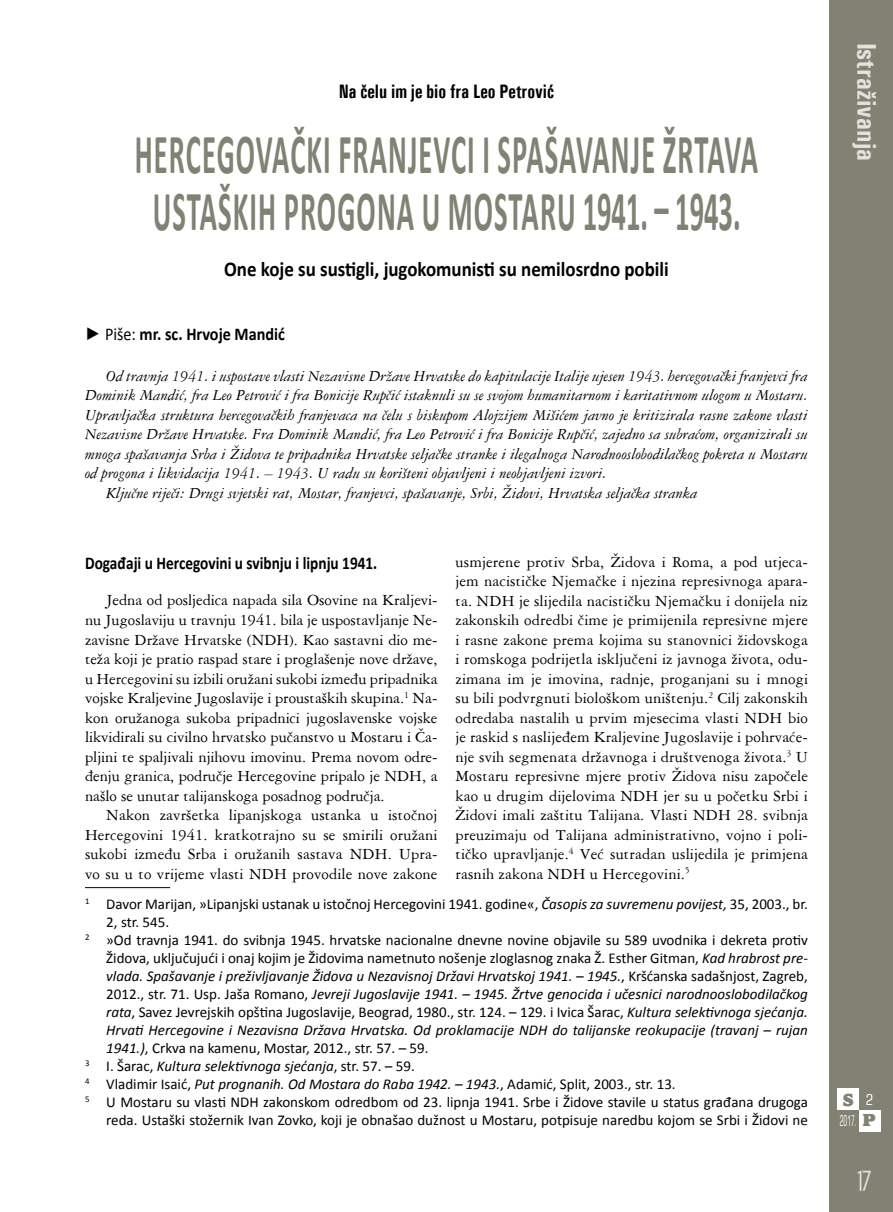
<style>
.page{position:relative;width:893px;height:1212px;background:#fff}
.page>*{position:absolute;margin:0;border:0;box-sizing:border-box;transform-origin:0 0}
.t1{font:700 57px/57px "Calibri";letter-spacing:.04em;color:#818174;text-align:center;scale:.5 1}
.t2{font:700 condensed 27px "Univers";color:#e3e2dd}
.t3{font:27px "Andes";color:#e3e2dd}
.t4{font:700 21px "Calibri";color:#000;scale:.9 1}
.t5{font:700 condensed 19.5px "Univers";color:#000;scale:.9 1}
.t6{font:700 18px "Calibri";color:#000;scale:.85 1}
.t7{font:700 18px "Calibri";color:#000;scale:.9 1}
.t8{font:800 18px "Alfredo";color:#818174}
.t9{font:16.5px/19.5px "American Garamond BT";letter-spacing:.01em;color:#000;text-align:justify}
.t10{font:italic 16.5px "American Garamond BT";color:#000}
.t11{font:15px "Calibri";color:#000}
.t12{font:italic 15px "Calibri";color:#000}
.t13{font:condensed 15px "Square 721 BT";color:#fff;scale:.5 1}
.t14{font:condensed 15px "Square 721 BT";color:#fff}
.s1{font-family:"Times New Roman";font-weight:400}
.s2{font-weight:400}
.s3{font-style:normal}
.s4{font-style:italic}
.s5{font-family:"Alfredo";font-weight:800;font-stretch:normal;font-size:18px;color:#818174}
</style>
<div class="page">
<div style="left:829px;top:0;width:64px;height:1212px;background:#818174"></div>
<div style="left:838px;top:1089px;width:21px;height:21px;background:#fff"></div>
<div style="left:859px;top:1110px;width:21px;height:21px;background:#fff"></div>
<hr style="left:85px;top:887px;width:85px;height:1px;background:#000">
<p class="t5" style="left:339px;top:80px;width:241px">Na čelu im je bio fra Leo Petrović</p>
<h1 class="t1" style="left:135px;top:123px;width:1248px">HERCEGOVAČKI FRANJEVCI I SPAŠAVANJE ŽRTAVA<br>USTAŠKIH PROGONA U MOSTARU 1941. – 1943.</h1>
<p class="t4" style="left:224px;top:254px;width:496px">One koje su sustigli, jugokomunisti su nemilosrdno pobili</p>
<p class="t7" style="left:85px;top:321px;width:224px"><span class="s1">►</span> <span class="s2">Piše:</span> mr. sc. Hrvoje Mandić</p>
<p class="t10" style="left:106px;top:366px;width:703px">Od travnja 1941. i uspostave vlasti Nezavisne Države Hrvatske do kapitulacije Italije ujesen 1943. hercegovački franjevci fra</p>
<p class="t10" style="left:85px;top:385px;width:724px">Dominik Mandić, fra Leo Petrović i fra Bonicije Rupčić istaknuli su se svojom humanitarnom i karitativnom ulogom u Mostaru.</p>
<p class="t10" style="left:85px;top:405px;width:724px">Upravljačka struktura hercegovačkih franjevaca na čelu s biskupom Alojzijem Mišićem javno je kritizirala rasne zakone vlasti</p>
<p class="t10" style="left:85px;top:424px;width:724px">Nezavisne Države Hrvatske. Fra Dominik Mandić, fra Leo Petrović i fra Bonicije Rupčić, zajedno sa subraćom, organizirali su</p>
<p class="t10" style="left:85px;top:444px;width:724px">mnoga spašavanja Srba i Židova te pripadnika Hrvatske seljačke stranke i ilegalnoga Narodnooslobodilačkog pokreta u Mostaru</p>
<p class="t10" style="left:85px;top:463px;width:523px">od progona i likvidacija 1941. <span class="s3">–</span> 1943. U radu su korišteni objavljeni i neobjavljeni izvori.</p>
<p class="t10" style="left:106px;top:483px;width:593px">Ključne riječi: Drugi svjetski rat, Mostar, franjevci, spašavanje, Srbi, Židovi, Hrvatska seljačka stranka</p>
<p class="t6" style="left:85px;top:550px;width:345px">Događaji u Hercegovini u svibnju i lipnju 1941.</p>
<p class="t9" style="left:85px;top:590px;width:354px;text-indent:21px">Jedna od posljedica napada sila Osovine na Kraljevi&shy;nu Jugoslaviju u travnju 1941. bila je uspostavljanje Ne&shy;zavisne Države Hrvatske (NDH). Kao sastavni dio me&shy;teža koji je pratio raspad stare i proglašenje nove države, u Hercegovini su izbili oružani sukobi između pripadnika vojske Kraljevine Jugoslavije i proustaških skupina.<sup>1</sup> Na&shy;kon oružanoga sukoba pripadnici jugoslavenske vojske likvidirali su civilno hrvatsko pučanstvo u Mostaru i Ča&shy;pljini te spaljivali njihovu imovinu. Prema novom odre&shy;đenju granica, područje Hercegovine pripalo je NDH, a našlo se unutar talijanskoga posadnog područja.</p>
<p class="t9" style="left:85px;top:805px;width:354px;text-indent:21px">Nakon završetka lipanjskoga ustanka u istočnoj Hercegovini 1941. kratkotrajno su se smirili oružani sukobi između Srba i oružanih sastava NDH. Upra&shy;vo su u to vrijeme vlasti NDH provodile nove zakone</p>
<p class="t9" style="left:455px;top:551px;width:354px">usmjerene protiv Srba, Židova i Roma, a pod utjeca&shy;jem nacističke Njemačke i njezina represivnoga apara&shy;ta. NDH je slijedila nacističku Njemačku i donijela niz zakonskih odredbi čime je primijenila represivne mjere i rasne zakone prema kojima su stanovnici židovskoga i romskoga podrijetla isključeni iz javnoga života, odu&shy;zimana im je imovina, radnje, proganjani su i mnogi su bili podvrgnuti biološkom uništenju.<sup>2</sup> Cilj zakonskih odredaba nastalih u prvim mjesecima vlasti NDH bio je raskid s naslijeđem Kraljevine Jugoslavije i pohrvaće&shy;nje svih segmenata državnoga i društvenoga života.<sup>3</sup> U Mostaru represivne mjere protiv Židova nisu započele kao u drugim dijelovima NDH jer su u početku Srbi i Židovi imali zaštitu Talijana. Vlasti NDH 28. svibnja preuzimaju od Talijana administrativno, vojno i poli&shy;tičko upravljanje.<sup>4</sup> Već sutradan uslijedila je primjena rasnih zakona NDH u Hercegovini.<sup>5</sup></p>
<p class="t11" style="left:85px;top:895px;width:724px"><sup>1</sup> Davor Marijan, »Lipanjski ustanak u istočnoj Hercegovini 1941. godine«, <span class="s4">Časopis za suvremenu povijest,</span> 35, 2003., br.</p>
<p class="t11" style="left:106px;top:913px;width:64px">2, str. 545.</p>
<p class="t11" style="left:85px;top:931px;width:724px"><sup>2</sup> »Od travnja 1941. do svibnja 1945. hrvatske nacionalne dnevne novine objavile su 589 uvodnika i dekreta protiv</p>
<p class="t11" style="left:106px;top:949px;width:703px">Židova, uključujući i onaj kojim je Židovima nametnuto nošenje zloglasnog znaka Ž. Esther Gitman, <span class="s4">Kad hrabrost pre-</span></p>
<p class="t12" style="left:106px;top:967px;width:703px">vlada. Spašavanje i preživljavanje Židova u Nezavisnoj Državi Hrvatskoj 1941. – 1945.<span class="s3">, Kršćanska sadašnjost, Zagreb,</span></p>
<p class="t12" style="left:106px;top:985px;width:703px"><span class="s3">2012., str. 71. Usp. Jaša Romano,</span> Jevreji Jugoslavije 1941. – 1945. Žrtve genocida i učesnici narodnooslobodilačkog</p>
<p class="t11" style="left:106px;top:1003px;width:703px"><span class="s4">rata</span>, Savez Jevrejskih opština Jugoslavije, Beograd, 1980., str. 124. – 129. i Ivica Šarac, <span class="s4">Kultura selektivnoga sjećanja.</span></p>
<p class="t12" style="left:106px;top:1021px;width:703px">Hrvati Hercegovine i Nezavisna Država Hrvatska. Od proklamacije NDH do talijanske reokupacije (travanj – rujan</p>
<p class="t11" style="left:106px;top:1039px;width:324px"><span class="s4">1941.)</span>, Crkva na kamenu, Mostar, 2012., str. 57. – 59.</p>
<p class="t12" style="left:85px;top:1057px;width:331px"><sup>3</sup> <span class="s3">I. Šarac,</span> Kultura selektivnoga sjećanja<span class="s3">, str. 57.</span> – <span class="s3">59.</span></p>
<p class="t11" style="left:85px;top:1075px;width:592px"><sup>4</sup> Vladimir Isaić, <span class="s4">Put prognanih. Od Mostara do Raba 1942. – 1943.</span>, Adamić, Split, 2003., str. 13.</p>
<p class="t11" style="left:85px;top:1093px;width:724px"><sup>5</sup> U Mostaru su vlasti NDH zakonskom odredbom od 23. lipnja 1941. Srbe i Židove stavile u status građana drugoga</p>
<p class="t11" style="left:106px;top:1111px;width:703px">reda. Ustaški stožernik Ivan Zovko, koji je obnašao dužnost u Mostaru, potpisuje naredbu kojom se Srbi i Židovi ne</p>
<h2 class="t2" style="left:883px;top:43px;width:120px;rotate:90deg">Istraživanja</h2>
<p class="t8" style="left:843px;top:1090px;width:12px">S</p>
<p class="t13" style="left:840px;top:1112px;width:73px">2017. <span class="s5">p</span></p>
<p class="t14" style="left:866px;top:1090px;width:9px">2</p>
<h2 class="t3" style="left:857px;top:1169px;width:16px">17</h2>
</div>
